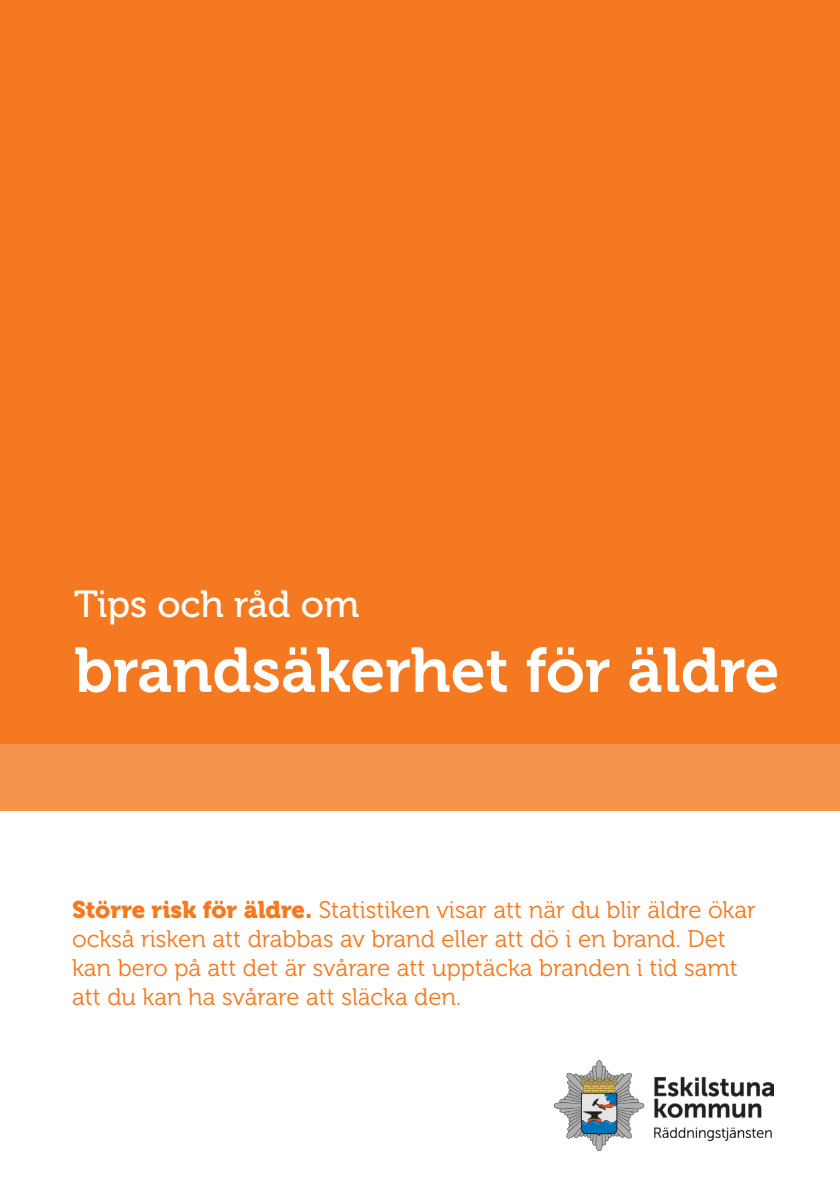
<style>
.page{position:relative;width:840px;height:1191px;background:#fff}
.page>*{position:absolute;margin:0;border:0;box-sizing:border-box;transform-origin:0 0}
.t1{font:62.8px "Museo 700";color:#fff}
.t2{font:37.6px "Museo 500";color:#fff}
.t3{font:24px/28.8px "Museo 300";color:#f47921}
.s1{font-family:"Museo 900"}
</style>
<div class="page">
<div style="left:0;top:743px;width:839px;height:68px;background:#f6934d"></div>
<div style="left:0;top:0;width:839px;height:743px;background:#f47921"></div>
<img style="left:554px;top:1060px;width:219px;height:90px">
<p class="t2" style="left:74px;top:583px;width:286px">Tips och råd om</p>
<p class="t1" style="left:74px;top:635px;width:706px">brandsäkerhet för äldre</p>
<p class="t3" style="left:72px;top:896px;width:685px"><span class="s1">Större risk för äldre.</span> Statistiken visar att när du blir äldre ökar också risken att drabbas av brand eller att dö i en brand. Det kan bero på att det är svårare att upptäcka branden i tid samt att du kan ha svårare att släcka den.</p>
</div>
